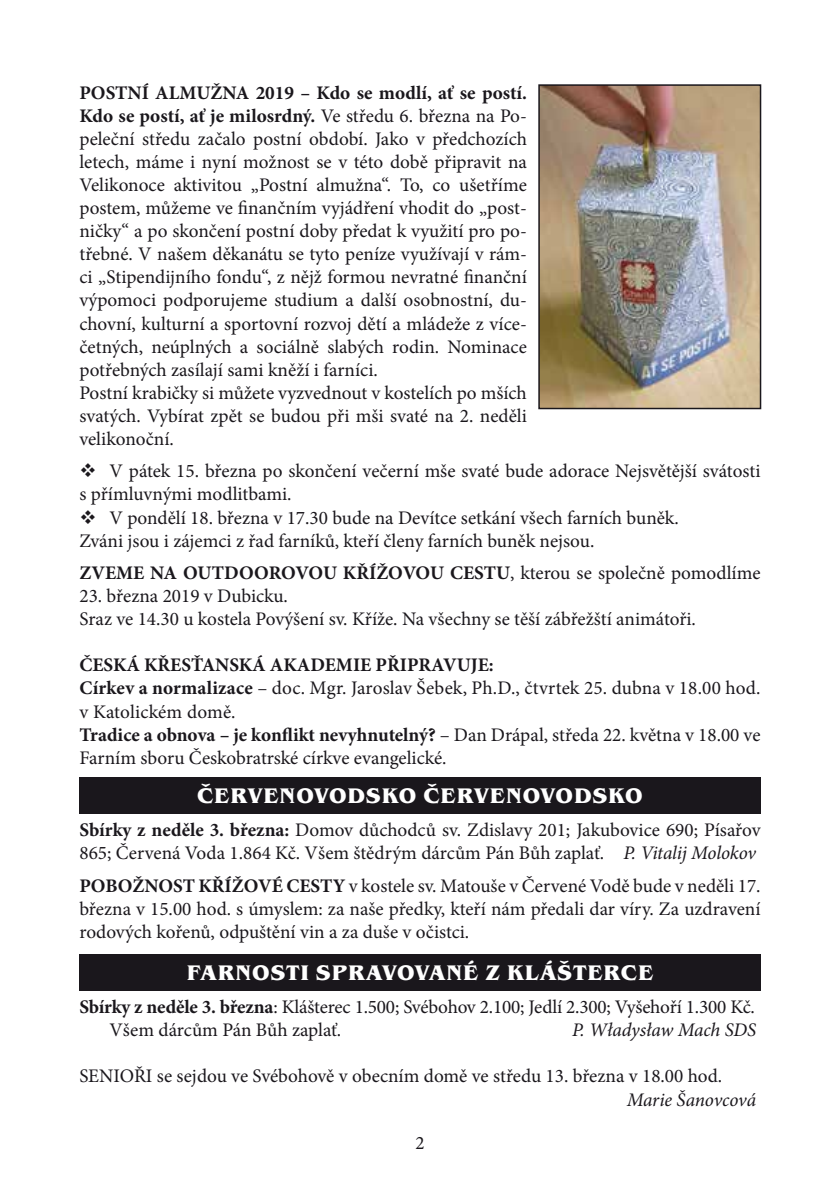
<style>
.page{position:relative;width:840px;height:1191px;background:#fff}
.page>*{position:absolute;margin:0;border:0;box-sizing:border-box;transform-origin:0 0}
.t1{font:700 21.8px "Benguiat Itc TOT";letter-spacing:.045em;color:#fff}
.t2{font:19.2px/23px "Minion Pro";color:#1a171c}
.t3{font:700 19.2px "Minion Pro";color:#1a171c}
.t4{font:italic 19.2px "Minion Pro";letter-spacing:-.005em;color:#1a171c}
.t5{font:19px "Minion Pro";color:#1a171c}
.s1{font-weight:700}
.s2{font-weight:400}
.s3{font-style:italic}
</style>
<div class="page">
<div style="left:79px;top:777px;width:681px;height:36px;background:#1a171c"></div>
<div style="left:79px;top:954px;width:681px;height:36px;background:#1a171c"></div>
<img style="left:541px;top:87px;width:216px;height:319px">
<div style="left:538px;top:84px;width:222px;height:325px;border:2px solid #1a171c"></div>
<p class="t2" style="left:79px;top:81px;width:449px"><span class="s1">POSTNÍ ALMUŽNA 2019 – Kdo se modlí, ať se postí.<br>Kdo se postí, ať je milosrdný.</span> Ve středu 6. března na Po&shy;peleční středu začalo postní období. Jako v předchozích letech, máme i nyní možnost se v této době připravit na Velikonoce aktivitou „Postní almužna“. To, co ušetříme postem, můžeme ve finančním vyjádření vhodit do „post&shy;ničky“ a po skončení postní doby předat k využití pro po&shy;třebné. V našem děkanátu se tyto peníze využívají v rám&shy;ci „Stipendijního fondu“, z nějž formou nevratné finanční výpomoci podporujeme studium a další osobnostní, du&shy;chovní, kulturní a sportovní rozvoj dětí a mládeže z více&shy;četných, neúplných a sociálně slabých rodin. Nominace potřebných zasílají sami kněží i farníci.<br>Postní krabičky si můžete vyzvednout v kostelích po mších svatých. Vybírat zpět se budou při mši svaté na 2. neděli velikonoční.</p>
<p class="t2" style="left:79px;top:460px;width:682px">❖ V pátek 15. března po skončení večerní mše svaté bude adorace Nejsvětější svátosti s přímluvnými modlitbami.</p>
<p class="t2" style="left:79px;top:506px;width:600px">❖ V pondělí 18. března v 17.30 bude na Devítce setkání všech farních buněk.<br>Zváni jsou i zájemci z řad farníků, kteří členy farních buněk nejsou.</p>
<p class="t3" style="left:79px;top:559px;width:682px">ZVEME NA OUTDOOROVOU KŘÍŽOVOU CESTU<span class="s2">, kterou se společně pomodlíme</span></p>
<p class="t2" style="left:79px;top:584px;width:617px">23. března 2019 v Dubicku.<br>Sraz ve 14.30 u kostela Povýšení sv. Kříže. Na všechny se těší zábřežští animátoři.</p>
<p class="t2" style="left:79px;top:654px;width:682px"><span class="s1">ČESKÁ KŘESŤANSKÁ AKADEMIE PŘIPRAVUJE:<br>Církev a normalizace</span> – doc. Mgr. Jaroslav Šebek, Ph.D., čtvrtek 25. dubna v 18.00 hod. v Katolickém domě.<br><span class="s1">Tradice a obnova – je konflikt nevyhnutelný?</span> – Dan Drápal, středa 22. května v 18.00 ve Farním sboru Českobratrské církve evangelické.</p>
<p class="t1" style="left:197px;top:783px;width:447px">ČERVENOVODSKO ČERVENOVODSKO</p>
<p class="t2" style="left:79px;top:819px;width:682px"><span class="s1">Sbírky z neděle 3. března:</span> Domov důchodců sv. Zdislavy 201; Jakubovice 690; Písařov<br>865; Červená Voda 1.864 Kč. Všem štědrým dárcům Pán Bůh zaplať. <span class="s3">P. Vitalij Molokov</span></p>
<p class="t2" style="left:79px;top:874px;width:682px;text-align:justify"><span class="s1">POBOŽNOST KŘÍŽOVÉ CESTY</span> v kostele sv. Matouše v Červené Vodě bude v neděli 17. března v 15.00 hod. s úmyslem: za naše předky, kteří nám předali dar víry. Za uzdravení rodových kořenů, odpuštění vin a za duše v očistci.</p>
<p class="t1" style="left:187px;top:960px;width:467px">FARNOSTI SPRAVOVANÉ Z KLÁŠTERCE</p>
<p class="t2" style="left:109px;top:995px;width:646px;text-indent:-30px"><span class="s1">Sbírky z neděle 3. března</span>: Klášterec 1.500; Svébohov 2.100; Jedlí 2.300; Vyšehoří 1.300 Kč.<br>Všem dárcům Pán Bůh zaplať.</p>
<p class="t4" style="left:571px;top:1017px;width:185px">P. Władysław Mach SDS</p>
<p class="t2" style="left:79px;top:1065px;width:644px">SENIOŘI se sejdou ve Svébohově v obecním domě ve středu 13. března v 18.00 hod.</p>
<p class="t4" style="left:626px;top:1086px;width:131px">Marie Šanovcová</p>
<p class="t5" style="left:415px;top:1130px;width:11px">2</p>
</div>
